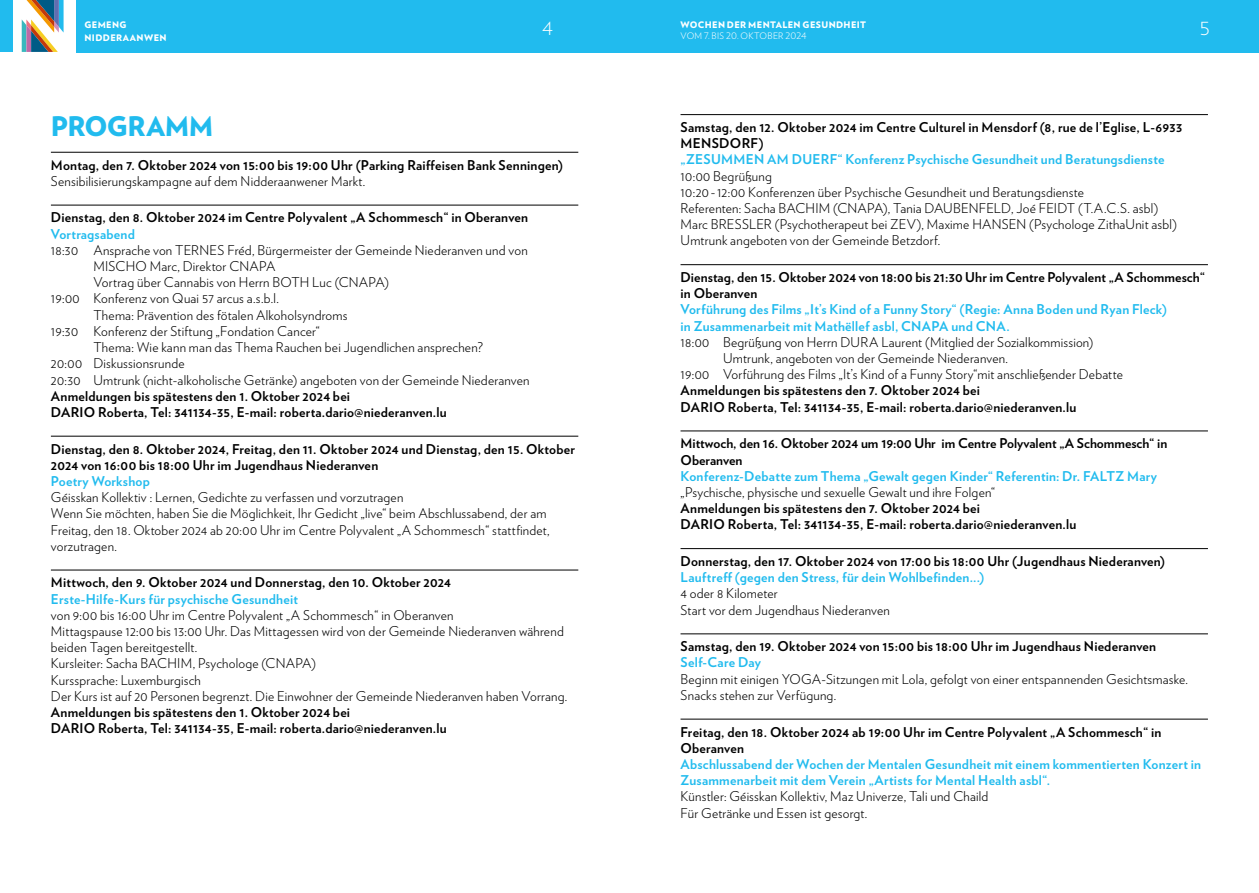
<style>
.page{position:relative;width:1259px;height:893px;background:#fff}
.page>*{position:absolute;margin:0;border:0;box-sizing:border-box;transform-origin:0 0}
.t1{font:900 27px "Verlag";letter-spacing:-.02em;color:#21bbee}
.t2{font:300 18px "Verlag";color:#fff}
.t3{font:300 13.5px/16.2px "Verlag";letter-spacing:.015em;color:#000}
.t4{font:700 13.5px/16.2px "Verlag";letter-spacing:.015em;color:#000}
.t5{font:700 13.5px/16.2px "Verlag";letter-spacing:.015em;color:#21bbee}
.t6{font:900 9px/12.5px "Verlag";letter-spacing:.04em;color:#fff}
.t7{font:300 9px "Verlag";letter-spacing:.02em;color:#fff}
</style>
<div class="page">
<div style="left:77px;top:0;width:1182px;height:53px;background:#21bbee"></div>
<div style="left:0;top:0;width:13px;height:52px;background:#21bbee"></div>
<svg style="left:22px;top:0;width:42px;height:52px"></svg>
<hr style="left:51px;top:152px;width:527px;height:1px;background:#000">
<hr style="left:51px;top:205px;width:527px;height:1px;background:#000">
<hr style="left:51px;top:436px;width:527px;height:1px;background:#000">
<hr style="left:51px;top:570px;width:527px;height:1px;background:#000">
<hr style="left:680px;top:114px;width:528px;height:1px;background:#000">
<hr style="left:680px;top:264px;width:528px;height:1px;background:#000">
<hr style="left:680px;top:431px;width:528px;height:1px;background:#000">
<hr style="left:680px;top:548px;width:528px;height:1px;background:#000">
<hr style="left:680px;top:633px;width:528px;height:1px;background:#000">
<hr style="left:680px;top:719px;width:528px;height:1px;background:#000">
<p class="t6" style="left:84px;top:18px;width:84px">GEMENG<br>NIDDERAANWEN</p>
<h2 class="t2" style="left:542px;top:16px;width:12px">4</h2>
<p class="t6" style="left:680px;top:18px;width:187px">WOCHEN DER MENTALEN GESUNDHEIT</p>
<p class="t7" style="left:680px;top:29px;width:127px">VOM 7. BIS 20. OKTOBER 2024</p>
<h2 class="t2" style="left:1199px;top:16px;width:12px">5</h2>
<h1 class="t1" style="left:51px;top:104px;width:164px">PROGRAMM</h1>
<p class="t4" style="left:51px;top:156px;width:514px">Montag, den 7. Oktober 2024 von 15:00 bis 19:00 Uhr (Parking Raiffeisen Bank Senningen)</p>
<p class="t3" style="left:51px;top:172px;width:316px">Sensibilisierungskampagne auf dem Nidderaanwener Markt.</p>
<p class="t4" style="left:51px;top:209px;width:479px">Dienstag, den 8. Oktober 2024 im Centre Polyvalent „A Schommesch“ in Oberanven</p>
<p class="t5" style="left:51px;top:225px;width:85px">Vortragsabend</p>
<p class="t3" style="left:51px;top:241px;width:478px">18:30 Ansprache von TERNES Fréd, Bürgermeister der Gemeinde Niederanven und von</p>
<p class="t3" style="left:93px;top:257px;width:183px">MISCHO Marc, Direktor CNAPA</p>
<p class="t3" style="left:93px;top:274px;width:297px">Vortrag über Cannabis von Herrn BOTH Luc (CNAPA)</p>
<p class="t3" style="left:51px;top:290px;width:229px">19:00 Konferenz von Quai 57 arcus a.s.b.l.</p>
<p class="t3" style="left:93px;top:306px;width:256px">Thema: Prävention des fötalen Alkoholsyndroms</p>
<p class="t3" style="left:51px;top:322px;width:270px">19:30 Konferenz der Stiftung „Fondation Cancer“</p>
<p class="t3" style="left:93px;top:338px;width:391px">Thema: Wie kann man das Thema Rauchen bei Jugendlichen ansprechen?</p>
<p class="t3" style="left:51px;top:355px;width:135px">20:00 Diskussionsrunde</p>
<p class="t3" style="left:51px;top:371px;width:480px">20:30 Umtrunk (nicht-alkoholische Getränke) angeboten von der Gemeinde Niederanven</p>
<p class="t4" style="left:51px;top:387px;width:397px">Anmeldungen bis spätestens den 1. Oktober 2024 bei<br>DARIO Roberta, Tel: 341134-35, E-mail: roberta.dario@niederanven.lu</p>
<p class="t4" style="left:51px;top:440px;width:525px">Dienstag, den 8. Oktober 2024, Freitag, den 11. Oktober 2024 und Dienstag, den 15. Oktober<br>2024 von 16:00 bis 18:00 Uhr im Jugendhaus Niederanven</p>
<p class="t5" style="left:51px;top:472px;width:101px">Poetry Workshop</p>
<p class="t3" style="left:51px;top:488px;width:500px">Géisskan Kollektiv : Lernen, Gedichte zu verfassen und vorzutragen<br>Wenn Sie möchten, haben Sie die Möglichkeit, Ihr Gedicht „live“ beim Abschlussabend, der am Freitag, den 18. Oktober 2024 ab 20:00 Uhr im Centre Polyvalent „A Schommesch“ stattfindet, vorzutragen.</p>
<p class="t4" style="left:51px;top:574px;width:402px">Mittwoch, den 9. Oktober 2024 und Donnerstag, den 10. Oktober 2024</p>
<p class="t5" style="left:51px;top:590px;width:248px">Erste-Hilfe-Kurs für psychische Gesundheit</p>
<p class="t3" style="left:51px;top:606px;width:518px">von 9:00 bis 16:00 Uhr im Centre Polyvalent „A Schommesch“ in Oberanven<br>Mittagspause 12:00 bis 13:00 Uhr. Das Mittagessen wird von der Gemeinde Niederanven während beiden Tagen bereitgestellt.<br>Kursleiter: Sacha BACHIM, Psychologe (CNAPA)<br>Kurssprache: Luxemburgisch<br>Der Kurs ist auf 20 Personen begrenzt. Die Einwohner der Gemeinde Niederanven haben Vorrang.</p>
<p class="t4" style="left:51px;top:703px;width:397px">Anmeldungen bis spätestens den 1. Oktober 2024 bei<br>DARIO Roberta, Tel: 341134-35, E-mail: roberta.dario@niederanven.lu</p>
<p class="t4" style="left:680px;top:118px;width:503px">Samstag, den 12. Oktober 2024 im Centre Culturel in Mensdorf (8, rue de l’Eglise, L-6933<br>MENSDORF)</p>
<p class="t5" style="left:680px;top:151px;width:485px">„ZESUMMEN AM DUERF“ Konferenz Psychische Gesundheit und Beratungsdienste</p>
<p class="t3" style="left:680px;top:167px;width:498px">10:00 Begrüßung<br>10:20 - 12:00 Konferenzen über Psychische Gesundheit und Beratungsdienste<br>Referenten: Sacha BACHIM (CNAPA), Tania DAUBENFELD, Joé FEIDT (T.A.C.S. asbl)<br>Marc BRESSLER (Psychotherapeut bei ZEV), Maxime HANSEN (Psychologe ZithaUnit asbl)<br>Umtrunk angeboten von der Gemeinde Betzdorf.</p>
<p class="t4" style="left:680px;top:268px;width:526px">Dienstag, den 15. Oktober 2024 von 18:00 bis 21:30 Uhr im Centre Polyvalent „A Schommesch“ in Oberanven</p>
<p class="t5" style="left:680px;top:301px;width:488px">Vorführung des Films „It’s Kind of a Funny Story“ (Regie: Anna Boden und Ryan Fleck) in Zusammenarbeit mit Mathëllef asbl, CNAPA und CNA.</p>
<p class="t3" style="left:680px;top:333px;width:414px">18:00 Begrüßung von Herrn DURA Laurent (Mitglied der Sozialkommission)</p>
<p class="t3" style="left:723px;top:349px;width:286px">Umtrunk, angeboten von der Gemeinde Niederanven.</p>
<p class="t3" style="left:680px;top:366px;width:444px">19:00 Vorführung des Films „It’s Kind of a Funny Story“mit anschließender Debatte</p>
<p class="t4" style="left:680px;top:382px;width:397px">Anmeldungen bis spätestens den 7. Oktober 2024 bei<br>DARIO Roberta, Tel: 341134-35, E-mail: roberta.dario@niederanven.lu</p>
<p class="t4" style="left:680px;top:435px;width:488px">Mittwoch, den 16. Oktober 2024 um 19:00 Uhr im Centre Polyvalent „A Schommesch“ in<br>Oberanven</p>
<p class="t5" style="left:680px;top:467px;width:478px">Konferenz-Debatte zum Thema „Gewalt gegen Kinder“ Referentin : Dr. FALTZ Mary</p>
<p class="t3" style="left:680px;top:483px;width:316px">„Psychische, physische und sexuelle Gewalt und ihre Folgen“</p>
<p class="t4" style="left:680px;top:499px;width:397px">Anmeldungen bis spätestens den 7. Oktober 2024 bei<br>DARIO Roberta, Tel: 341134-35, E-mail: roberta.dario@niederanven.lu</p>
<p class="t4" style="left:680px;top:552px;width:486px">Donnerstag, den 17. Oktober 2024 von 17:00 bis 18:00 Uhr (Jugendhaus Niederanven)</p>
<p class="t5" style="left:680px;top:568px;width:305px">Lauftreff (gegen den Stress, für dein Wohlbefinden...)</p>
<p class="t3" style="left:680px;top:585px;width:211px">4 oder 8 Kilometer<br>Start vor dem Jugendhaus Niederanven</p>
<p class="t4" style="left:680px;top:638px;width:477px">Samstag, den 19. Oktober 2024 von 15:00 bis 18:00 Uhr im Jugendhaus Niederanven</p>
<p class="t5" style="left:680px;top:654px;width:82px">Self-Care Day</p>
<p class="t3" style="left:680px;top:670px;width:509px">Beginn mit einigen YOGA-Sitzungen mit Lola, gefolgt von einer entspannenden Gesichtsmaske.<br>Snacks stehen zur Verfügung.</p>
<p class="t4" style="left:680px;top:723px;width:482px">Freitag, den 18. Oktober 2024 ab 19:00 Uhr im Centre Polyvalent „A Schommesch“ in<br>Oberanven</p>
<p class="t5" style="left:680px;top:755px;width:522px">Abschlussabend der Wochen der Mentalen Gesundheit mit einem kommentierten Konzert in<br>Zusammenarbeit mit dem Verein „Artists for Mental Health asbl“.</p>
<p class="t3" style="left:680px;top:788px;width:309px">Künstler: Géisskan Kollektiv, Maz Univerze, Tali und Chaild<br>Für Getränke und Essen ist gesorgt.</p>
</div>
